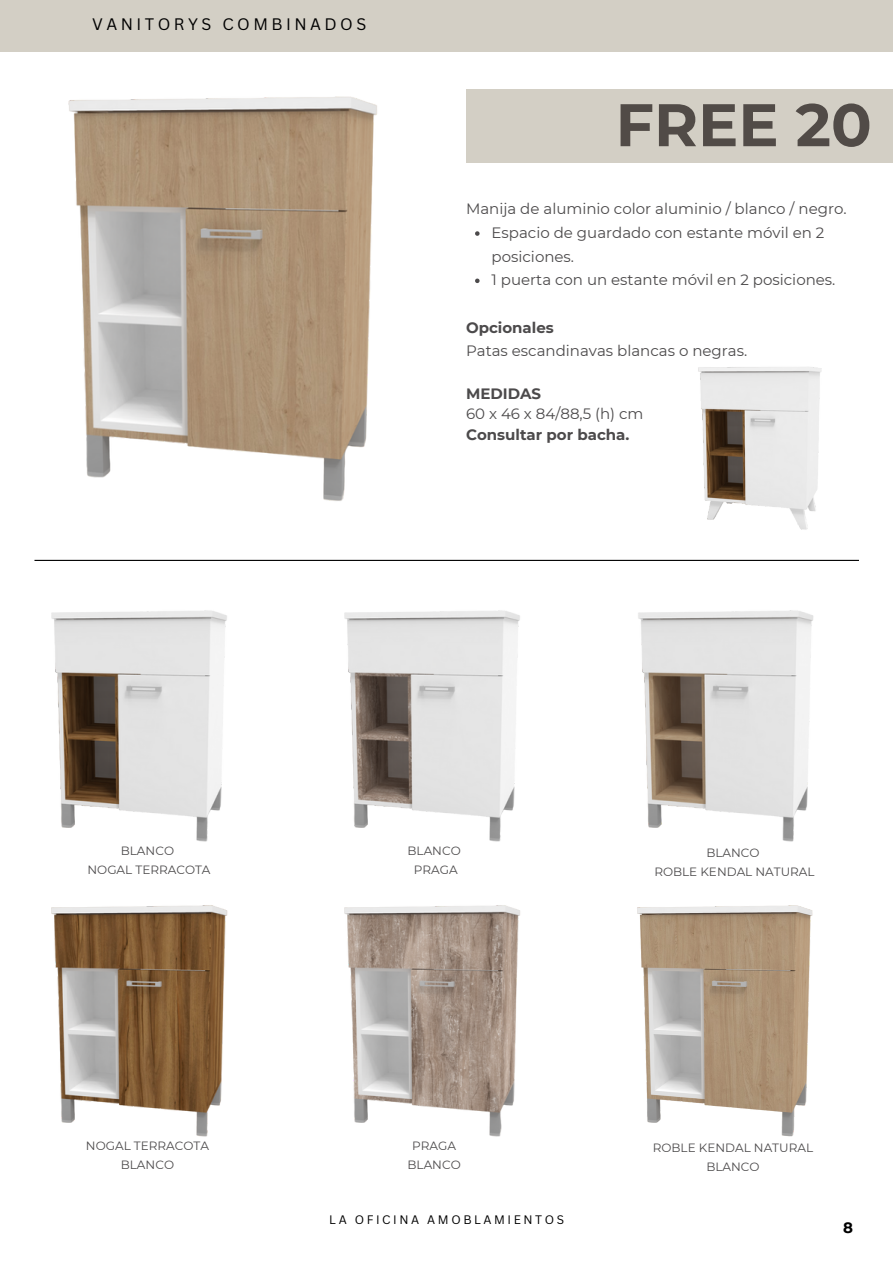
<style>
.page{position:relative;width:893px;height:1264px;background:#fff}
.page>*{position:absolute;margin:0;border:0;box-sizing:border-box;transform-origin:0 0}
.t1{font:700 60px "Montserrat";color:#514b47}
.t2{font:16.2px "Canva Sans";letter-spacing:.215em;color:#000}
.t3{font:15px/23.7px "Montserrat";color:#4c4a4b}
.t4{font:700 15px/20.2px "Montserrat";color:#4c4a4b}
.t5{font:700 15px "Montserrat";color:#000}
.t6{font:12px "Montserrat";color:#4c4a4b}
.t7{font:12px "Canva Sans";letter-spacing:.215em;color:#000}
.s1{font-weight:700}
.s2{font-weight:400}
</style>
<div class="page">
<div style="left:0;top:0;width:892px;height:51px;background:#d3cfc5"></div>
<img style="left:68px;top:96px;width:309px;height:405px">
<div style="left:466px;top:89px;width:426px;height:73px;background:#d3cfc5"></div>
<img style="left:51px;top:610px;width:176px;height:232px">
<img style="left:51px;top:905px;width:177px;height:232px">
<img style="left:344px;top:610px;width:176px;height:232px">
<img style="left:344px;top:905px;width:176px;height:232px">
<img style="left:638px;top:610px;width:176px;height:232px">
<img style="left:637px;top:905px;width:176px;height:232px">
<hr style="left:34px;top:560px;width:824px;height:1px;background:#000">
<svg style="left:475px;top:231px;width:4px;height:5px"></svg>
<svg style="left:475px;top:278px;width:4px;height:5px"></svg>
<img style="left:698px;top:367px;width:124px;height:163px">
<p class="t2" style="left:92px;top:13px;width:276px">VANITORYS COMBINADOS</p>
<h2 class="t1" style="left:615px;top:88px;width:258px">FREE 20</h2>
<p class="t3" style="left:466px;top:197px;width:382px">Manija de aluminio color aluminio / blanco / negro.</p>
<h1 class="t3" style="left:491px;top:221px;width:334px">Espacio de guardado con estante móvil en 2 posiciones.</h1>
<h3 class="t3" style="left:491px;top:268px;width:345px">1 puerta con un estante móvil en 2 posiciones.</h3>
<h3 class="t3" style="left:466px;top:315px;width:283px"><span class="s1">Opcionales<br></span>Patas escandinavas blancas o negras.</h3>
<h3 class="t4" style="left:466px;top:383px;width:179px">MEDIDAS<br><span class="s2">60 x 46 x 84/88,5 (h) cm<br></span>Consultar por bacha.</h3>
<p class="t6" style="left:121px;top:843px;width:55px">BLANCO</p>
<p class="t6" style="left:87px;top:862px;width:124px">NOGAL TERRACOTA</p>
<p class="t6" style="left:86px;top:1138px;width:124px">NOGAL TERRACOTA</p>
<p class="t6" style="left:121px;top:1157px;width:55px">BLANCO</p>
<p class="t6" style="left:407px;top:843px;width:55px">BLANCO</p>
<p class="t6" style="left:414px;top:862px;width:45px">PRAGA</p>
<p class="t6" style="left:412px;top:1138px;width:45px">PRAGA</p>
<p class="t6" style="left:407px;top:1157px;width:55px">BLANCO</p>
<p class="t6" style="left:706px;top:845px;width:55px">BLANCO</p>
<p class="t6" style="left:654px;top:864px;width:162px">ROBLE KENDAL NATURAL</p>
<p class="t6" style="left:652px;top:1140px;width:162px">ROBLE KENDAL NATURAL</p>
<p class="t6" style="left:706px;top:1159px;width:55px">BLANCO</p>
<h3 class="t7" style="left:329px;top:1211px;width:236px">LA OFICINA AMOBLAMIENTOS</h3>
<h3 class="t5" style="left:842px;top:1218px;width:11px">8</h3>
</div>
